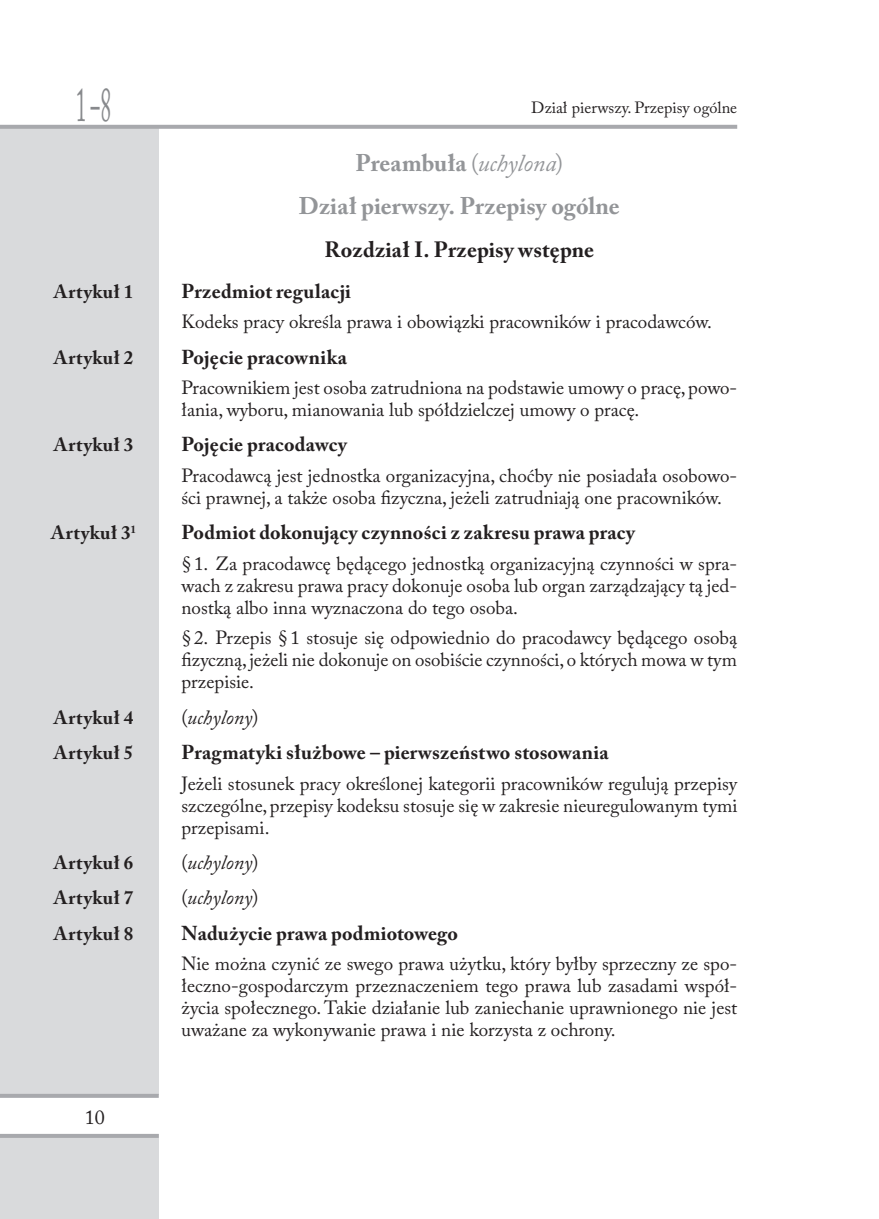
<style>
.page{position:relative;width:879px;height:1219px;background:#fff}
.page>*{position:absolute;margin:0;border:0;box-sizing:border-box;transform-origin:0 0}
.t1{font:48px "Adobe Caslon Pro";color:#87898c;scale:.45 1}
.aaa_tytul_POL{font:700 24px "Adobe Caslon Pro";letter-spacing:.005em;color:#939598}
.aaa_rozdzial_POL{font:700 22px "Adobe Caslon Pro";letter-spacing:.01em;color:#231f20}
.aaa_tytul_art_POL{font:700 20px "Adobe Caslon Pro";letter-spacing:.01em;color:#231f20}
.aaa_tytul_art_POL-2{font:italic 20px "Adobe Caslon Pro";color:#231f20}
.t2{font:20px "Adobe Caslon Pro";color:#231f20}
.Body_text_POL{font:19px/22px "Adobe Caslon Pro";color:#231f20;text-align:justify}
.aaa_tytul_art_POL-3{font:700 19px "Adobe Caslon Pro";letter-spacing:.035em;color:#231f20}
.t3{font:16.2px "Adobe Caslon Pro";color:#231f20}
.s1{font-weight:400}
.s2{font-weight:400;font-style:italic}
.s3{font-style:normal}
</style>
<div class="page">
<div style="left:0;top:127px;width:159px;height:967px;background:#d9dadc"></div>
<hr style="left:0;top:1094px;width:159px;height:4px;background:#a8a9ad">
<div style="left:0;top:1134px;width:159px;height:85px;background:#d9dadc"></div>
<hr style="left:0;top:1134px;width:159px;height:4px;background:#a8a9ad">
<svg style="left:0;top:125px;width:737px;height:4px;background:#acacb0"></svg>
<h1 class="t1" style="left:76px;top:76px;width:81px">1‒8</h1>
<p class="t3" style="left:531px;top:98px;width:207px">Dział pierwszy. Przepisy ogólne</p>
<p class="aaa_tytul_POL" style="left:355px;top:148px;width:209px">Preambuła <span class="s1">(</span><span class="s2">uchylona</span><span class="s1">)</span></p>
<p class="aaa_tytul_POL" style="left:299px;top:191px;width:322px">Dział pierwszy. Przepisy ogólne</p>
<p class="aaa_rozdzial_POL" style="left:324px;top:236px;width:271px">Rozdział I. Przepisy wstępne</p>
<p class="aaa_tytul_art_POL-3" style="left:54px;top:280px;width:81px">Artykuł 1</p>
<p class="aaa_tytul_art_POL" style="left:181px;top:279px;width:171px">Przedmiot regulacji</p>
<p class="Body_text_POL" style="left:181px;top:311px;width:532px">Kodeks pracy określa prawa i obowiązki pracowników i pracodawców.</p>
<p class="aaa_tytul_art_POL-3" style="left:54px;top:346px;width:81px">Artykuł 2</p>
<p class="aaa_tytul_art_POL" style="left:181px;top:345px;width:167px">Pojęcie pracownika</p>
<p class="Body_text_POL" style="left:181px;top:377px;width:557px">Pracownikiem jest osoba zatrudniona na podstawie umowy o pracę, powo&shy;łania, wyboru, mianowania lub spółdzielczej umowy o pracę.</p>
<p class="aaa_tytul_art_POL-3" style="left:54px;top:434px;width:81px">Artykuł 3</p>
<p class="aaa_tytul_art_POL" style="left:181px;top:433px;width:167px">Pojęcie pracodawcy</p>
<p class="Body_text_POL" style="left:181px;top:464px;width:557px">Pracodawcą jest jednostka organizacyjna, choćby nie posiadała osobowo&shy;ści prawnej, a także osoba fizyczna, jeżeli zatrudniają one pracowników.</p>
<p class="aaa_tytul_art_POL-3" style="left:51px;top:522px;width:86px">Artykuł 3<sup>1</sup></p>
<p class="aaa_tytul_art_POL" style="left:181px;top:521px;width:455px">Podmiot dokonujący czynności z zakresu prawa pracy</p>
<p class="Body_text_POL" style="left:181px;top:552px;width:557px">§1. Za pracodawcę będącego jednostką organizacyjną czynności w spra&shy;wach z zakresu prawa pracy dokonuje osoba lub organ zarządzający tą jed&shy;nostką albo inna wyznaczona do tego osoba.</p>
<p class="Body_text_POL" style="left:181px;top:627px;width:557px">§2. Przepis §1 stosuje się odpowiednio do pracodawcy będącego osobą fizyczną, jeżeli nie dokonuje on osobiście czynności, o których mowa w tym przepisie.</p>
<p class="aaa_tytul_art_POL-3" style="left:54px;top:706px;width:81px">Artykuł 4</p>
<p class="aaa_tytul_art_POL-2" style="left:181px;top:705px;width:78px"><span class="s3">(</span>uchylony<span class="s3">)</span></p>
<p class="aaa_tytul_art_POL-3" style="left:54px;top:741px;width:81px">Artykuł 5</p>
<p class="aaa_tytul_art_POL" style="left:181px;top:740px;width:428px">Pragmatyki służbowe – pierwszeństwo stosowania</p>
<p class="Body_text_POL" style="left:181px;top:772px;width:557px">Jeżeli stosunek pracy określonej kategorii pracowników regulują przepisy szczególne, przepisy kodeksu stosuje się w zakresie nieuregulowanym tymi przepisami.</p>
<p class="aaa_tytul_art_POL-3" style="left:54px;top:851px;width:81px">Artykuł 6</p>
<p class="aaa_tytul_art_POL-2" style="left:181px;top:850px;width:78px"><span class="s3">(</span>uchylony<span class="s3">)</span></p>
<p class="aaa_tytul_art_POL-3" style="left:54px;top:886px;width:81px">Artykuł 7</p>
<p class="aaa_tytul_art_POL-2" style="left:181px;top:886px;width:78px"><span class="s3">(</span>uchylony<span class="s3">)</span></p>
<p class="aaa_tytul_art_POL-3" style="left:54px;top:922px;width:81px">Artykuł 8</p>
<p class="aaa_tytul_art_POL" style="left:181px;top:921px;width:278px">Nadużycie prawa podmiotowego</p>
<p class="Body_text_POL" style="left:181px;top:952px;width:557px">Nie można czynić ze swego prawa użytku, który byłby sprzeczny ze spo&shy;łeczno-gospodarczym przeznaczeniem tego prawa lub zasadami współ&shy;życia społecznego. Takie działanie lub zaniechanie uprawnionego nie jest uważane za wykonywanie prawa i nie korzysta z ochrony.</p>
<p class="t2" style="left:85px;top:1105px;width:21px">10</p>
</div>
